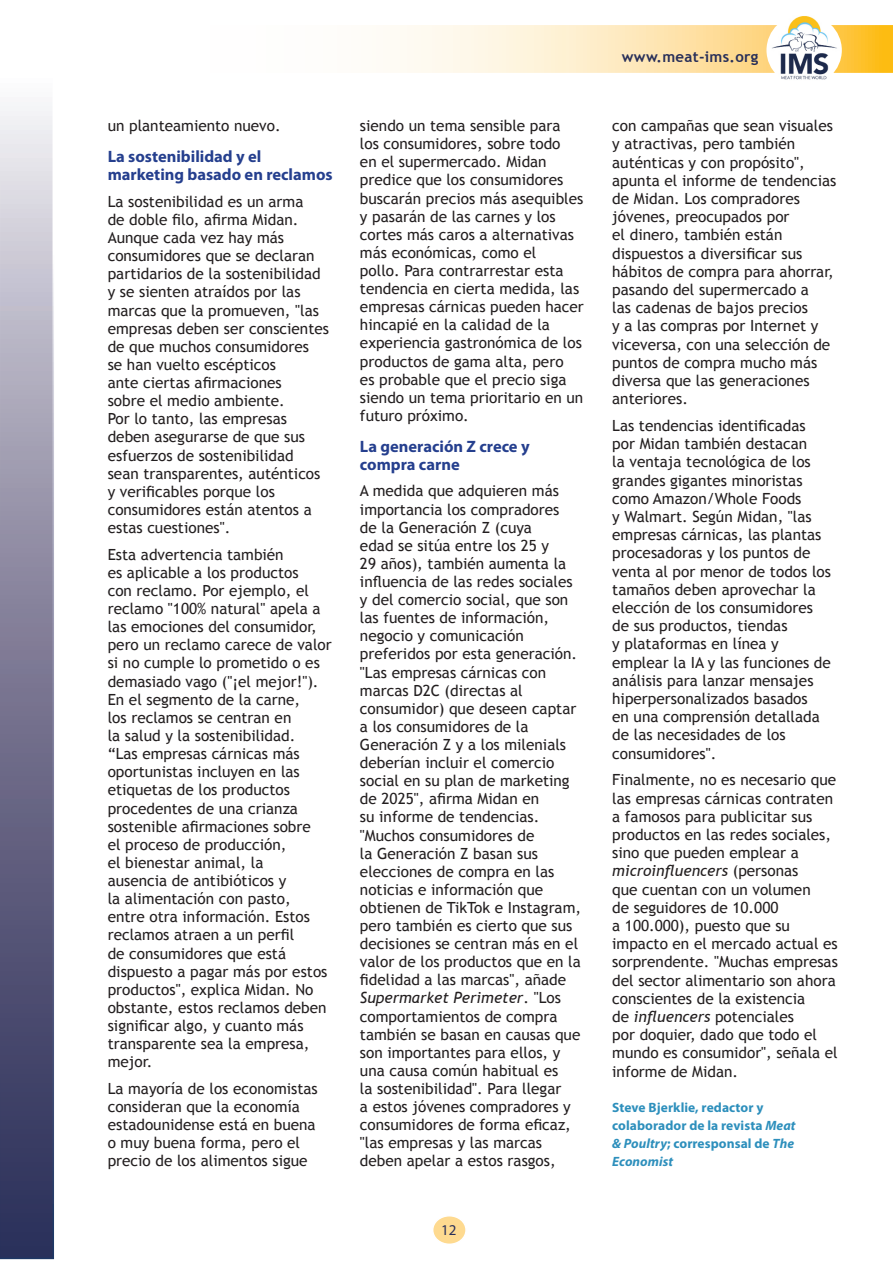
<style>
.page{position:relative;width:893px;height:1263px;background:#fff}
.page>*{position:absolute;margin:0;border:0;box-sizing:border-box;transform-origin:0 0}
.SubheadBlue{font:700 16.5px/18.1px "Myriad Pro";color:#253f8e}
.SubheadBlue-2{font:15.3px/18.1px "Trebuchet MS";color:#231f20}
.t1{font:700 15px "Trebuchet MS";letter-spacing:.02em;color:#282f59}
.t2{font:15px "Myriad Pro";color:#282f59}
.Author{font:700 13.5px/18.1px "Myriad Pro";letter-spacing:.005em;color:#2d8fbc}
.s1{font-style:italic}
</style>
<div class="page">
<svg style="left:0;top:106px;width:54px;height:1153px;background:#807f99"></svg>
<svg style="left:390px;top:25px;width:503px;height:48px;background:#fee7b4"></svg>
<img style="left:766px;top:16px;width:76px;height:64px">
<div style="left:433px;top:1216px;width:33px;height:28px;background:#feda90;border-radius:50%"></div>
<div style="left:432px;top:1215px;width:35px;height:30px;border:2px solid #fff;border-radius:50%"></div>
<p class="SubheadBlue-2" style="left:108px;top:117px;width:175px">un planteamiento nuevo.</p>
<p class="SubheadBlue" style="left:108px;top:147px;width:227px">La sostenibilidad y el marketing basado en reclamos</p>
<p class="SubheadBlue-2" style="left:108px;top:192px;width:223px">La sostenibilidad es un arma<br>de doble filo, afirma Midan.<br>Aunque cada vez hay más consumidores que se declaran partidarios de la sostenibilidad y se sienten atraídos por las marcas que la promueven, "las empresas deben ser conscientes de que muchos consumidores<br>se han vuelto escépticos<br>ante ciertas afirmaciones<br>sobre el medio ambiente.<br>Por lo tanto, las empresas deben asegurarse de que sus esfuerzos de sostenibilidad<br>sean transparentes, auténticos y verificables porque los consumidores están atentos a estas cuestiones".</p>
<p class="SubheadBlue-2" style="left:108px;top:545px;width:226px">Esta advertencia también<br>es aplicable a los productos<br>con reclamo. Por ejemplo, el reclamo "100% natural" apela a las emociones del consumidor, pero un reclamo carece de valor si no cumple lo prometido o es demasiado vago ("¡el mejor!").<br>En el segmento de la carne,<br>los reclamos se centran en<br>la salud y la sostenibilidad.<br>“Las empresas cárnicas más oportunistas incluyen en las etiquetas de los productos procedentes de una crianza sostenible afirmaciones sobre<br>el proceso de producción,<br>el bienestar animal, la<br>ausencia de antibióticos y<br>la alimentación con pasto,<br>entre otra información. Estos reclamos atraen a un perfil<br>de consumidores que está dispuesto a pagar más por estos productos", explica Midan. No obstante, estos reclamos deben significar algo, y cuanto más transparente sea la empresa, mejor.</p>
<p class="SubheadBlue-2" style="left:108px;top:1080px;width:212px">La mayoría de los economistas consideran que la economía estadounidense está en buena o muy buena forma, pero el precio de los alimentos sigue</p>
<p class="SubheadBlue-2" style="left:360px;top:117px;width:225px">siendo un tema sensible para<br>los consumidores, sobre todo<br>en el supermercado. Midan predice que los consumidores buscarán precios más asequibles y pasarán de las carnes y los cortes más caros a alternativas más económicas, como el<br>pollo. Para contrarrestar esta tendencia en cierta medida, las empresas cárnicas pueden hacer hincapié en la calidad de la experiencia gastronómica de los productos de gama alta, pero<br>es probable que el precio siga siendo un tema prioritario en un futuro próximo.</p>
<p class="SubheadBlue" style="left:360px;top:436px;width:171px">La generación Z crece y compra carne</p>
<p class="SubheadBlue-2" style="left:360px;top:482px;width:223px">A medida que adquieren más importancia los compradores<br>de la Generación Z (cuya<br>edad se sitúa entre los 25 y<br>29 años), también aumenta la influencia de las redes sociales y del comercio social, que son las fuentes de información, negocio y comunicación preferidos por esta generación. "Las empresas cárnicas con marcas D2C (directas al consumidor) que deseen captar a los consumidores de la<br>Generación Z y a los milenials deberían incluir el comercio social en su plan de marketing de 2025", afirma Midan en<br>su informe de tendencias. "Muchos consumidores de<br>la Generación Z basan sus elecciones de compra en las noticias e información que obtienen de TikTok e Instagram, pero también es cierto que sus decisiones se centran más en el valor de los productos que en la fidelidad a las marcas", añade<br><span class="s1">Supermarket Perimeter</span>. "Los comportamientos de compra también se basan en causas que son importantes para ellos, y una causa común habitual es<br>la sostenibilidad". Para llegar<br>a estos jóvenes compradores y consumidores de forma eficaz, "las empresas y las marcas deben apelar a estos rasgos,</p>
<p class="t2" style="left:441px;top:1221px;width:17px">12</p>
<p class="t1" style="left:622px;top:48px;width:138px">www.meat-ims.org</p>
<p class="SubheadBlue-2" style="left:612px;top:117px;width:226px">con campañas que sean visuales y atractivas, pero también auténticas y con propósito", apunta el informe de tendencias de Midan. Los compradores jóvenes, preocupados por<br>el dinero, también están dispuestos a diversificar sus hábitos de compra para ahorrar, pasando del supermercado a<br>las cadenas de bajos precios<br>y a las compras por Internet y viceversa, con una selección de puntos de compra mucho más diversa que las generaciones anteriores.</p>
<p class="SubheadBlue-2" style="left:612px;top:417px;width:220px">Las tendencias identificadas por Midan también destacan<br>la ventaja tecnológica de los grandes gigantes minoristas como Amazon/Whole Foods<br>y Walmart. Según Midan, "las empresas cárnicas, las plantas procesadoras y los puntos de venta al por menor de todos los tamaños deben aprovechar la elección de los consumidores de sus productos, tiendas<br>y plataformas en línea y emplear la IA y las funciones de análisis para lanzar mensajes hiperpersonalizados basados<br>en una comprensión detallada de las necesidades de los consumidores".</p>
<p class="SubheadBlue-2" style="left:612px;top:771px;width:227px">Finalmente, no es necesario que las empresas cárnicas contraten a famosos para publicitar sus productos en las redes sociales, sino que pueden emplear a <span class="s1">microinfluencers</span> (personas<br>que cuentan con un volumen<br>de seguidores de 10.000<br>a 100.000), puesto que su impacto en el mercado actual es sorprendente. "Muchas empresas del sector alimentario son ahora conscientes de la existencia<br>de <span class="s1">influencers</span> potenciales<br>por doquier, dado que todo el mundo es consumidor", señala el informe de Midan.</p>
<p class="Author" style="left:612px;top:1098px;width:185px">Steve Bjerklie, redactor y colaborador de la revista <span class="s1">Meat &amp; Poultry</span>; corresponsal de <span class="s1">The<br>Economist</span></p>
</div>
